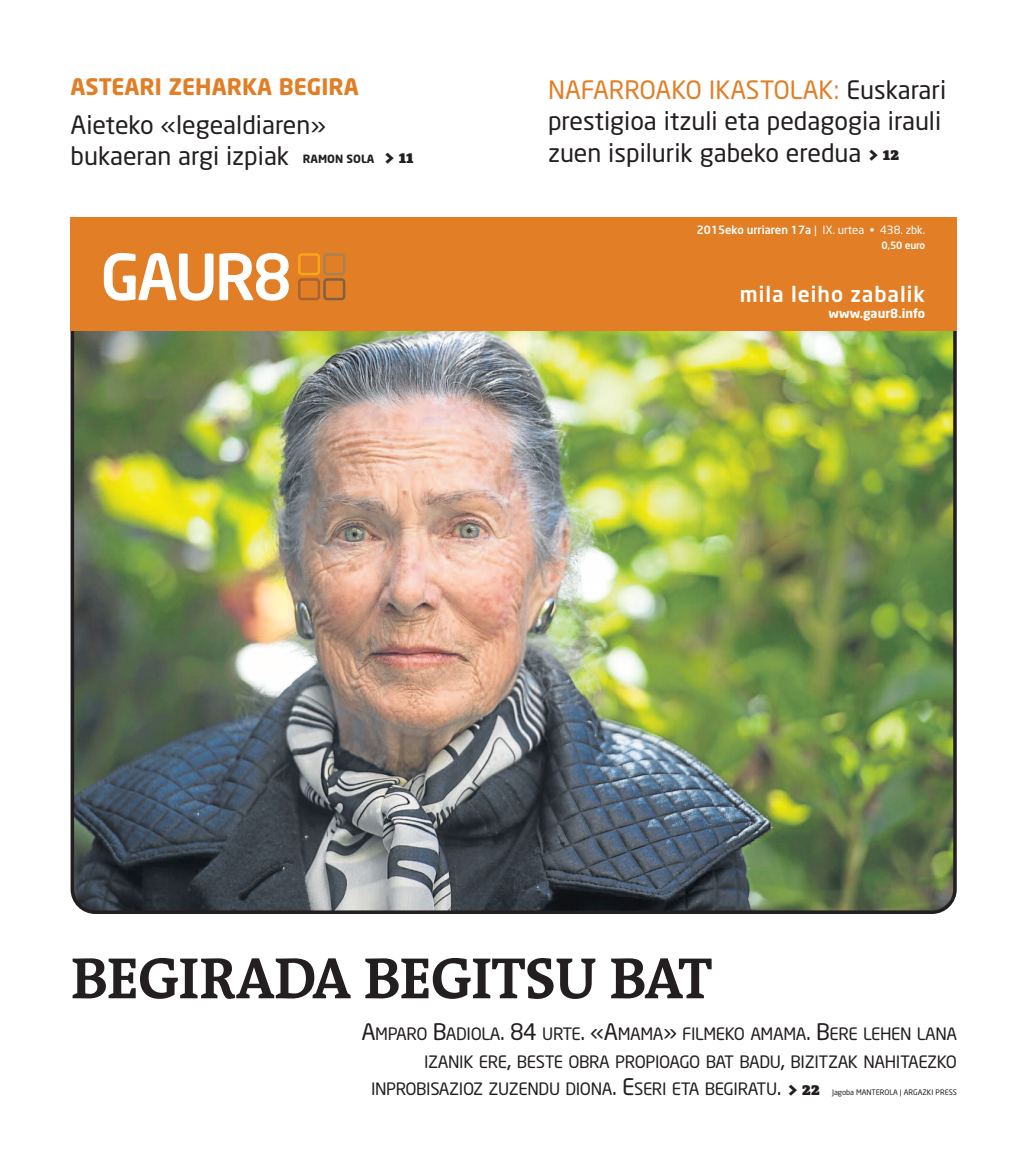
<style>
.page{position:relative;width:1028px;height:1170px;background:#fff}
.page>*{position:absolute;margin:0;border:0;box-sizing:border-box;transform-origin:0 0}
.t1{font:700 58.75px "The Antiqua B7";letter-spacing:-.015em;color:#231f20}
.t2{font:25px/31.2px "Neo Sans";color:#231f20}
.t3{font:700 22.5px "Neo Sans";color:#e17e26}
.t4{font:500 21.25px "Neo Sans";letter-spacing:.045em;color:#fff}
.t5{font:16.88px "Neo Sans";letter-spacing:-.025em;color:#231f20}
.t6{font:700 12.5px "Neo Sans";color:#fff}
.t7{font:500 11.25px "Neo Sans";color:#fff}
.t8{font:700 11.25px "Neo Sans";color:#231f20}
.t9{font:500 10px "Neo Sans";letter-spacing:-.02em;color:#fff}
.t10{font:7.5px "Neo Sans";color:#231f20}
.s1{font-family:"The Antiqua B9";font-weight:900;font-size:17.5px}
.s2{color:#e17e26}
.s3{font-weight:400}
.s4{font-size:22.5px}
</style>
<div class="page">
<img style="left:71px;top:330px;width:885px;height:583px">
<div style="left:71px;top:217px;width:885px;height:113px;background:#e17e26"></div>
<svg style="left:104px;top:253px;width:109px;height:47px"></svg>
<svg style="left:219px;top:253px;width:70px;height:47px"></svg>
<div style="left:123px;top:276px;width:12px;height:6px;background:#fff"></div>
<div style="left:298px;top:278px;width:22px;height:22px;border:3px solid #a76433;border-radius:3px"></div>
<div style="left:298px;top:253px;width:22px;height:22px;border:3px solid #f9a51b;border-radius:3px"></div>
<div style="left:323px;top:278px;width:22px;height:22px;border:3px solid #816043;border-radius:3px"></div>
<div style="left:323px;top:253px;width:22px;height:22px;border:3px solid #a68351;border-radius:3px"></div>
<h3 class="t3" style="left:71px;top:78px;width:290px">ASTEARI ZEHARKA BEGIRA</h3>
<h2 class="t2" style="left:71px;top:111px;width:257px">Aieteko «legealdiaren» bukaeran argi izpiak</h2>
<p class="t8" style="left:303px;top:154px;width:112px">RAMON SOLA <span class="s1">&gt; 11</span></p>
<h2 class="t2" style="left:548px;top:77px;width:400px"><span class="s2">NAFARROAKO IKASTOLAK:</span> Euskarari prestigioa itzuli eta pedagogia irauli zuen ispilurik gabeko eredua <span class="s1">&gt; 12</span></h2>
<p class="t7" style="left:697px;top:225px;width:230px">2015eko urriaren 17a <span class="s3">| IX. urtea • 438. zbk.</span></p>
<p class="t9" style="left:881px;top:242px;width:45px">0,50 euro</p>
<p class="t4" style="left:740px;top:285px;width:187px">mila leiho zabalik</p>
<p class="t6" style="left:828px;top:308px;width:98px">www.gaur8.info</p>
<h1 class="t1" style="left:71px;top:958px;width:643px">BEGIRADA BEGITSU BAT</h1>
<p class="t5" style="left:361px;top:1027px;width:597px"><span class="s4">A</span>MPARO <span class="s4">B</span>ADIOLA<span class="s4">. 84</span> URTE<span class="s4">. «A</span>MAMA<span class="s4">»</span> FILMEKO AMAMA<span class="s4">. B</span>ERE LEHEN LANA</p>
<p class="t5" style="left:424px;top:1055px;width:534px">IZANIK ERE<span class="s4">,</span> BESTE OBRA PROPIOAGO BAT BADU<span class="s4">,</span> BIZITZAK NAHITAEZKO</p>
<p class="t5" style="left:371px;top:1082px;width:450px">INPROBISAZIOZ ZUZENDU DIONA<span class="s4">. E</span>SERI ETA BEGIRATU<span class="s4">.</span> <span class="s1">&gt; 22</span></p>
<p class="t10" style="left:832px;top:1089px;width:126px">Jagoba MANTEROLA | ARGAZKI PRESS</p>
</div>
